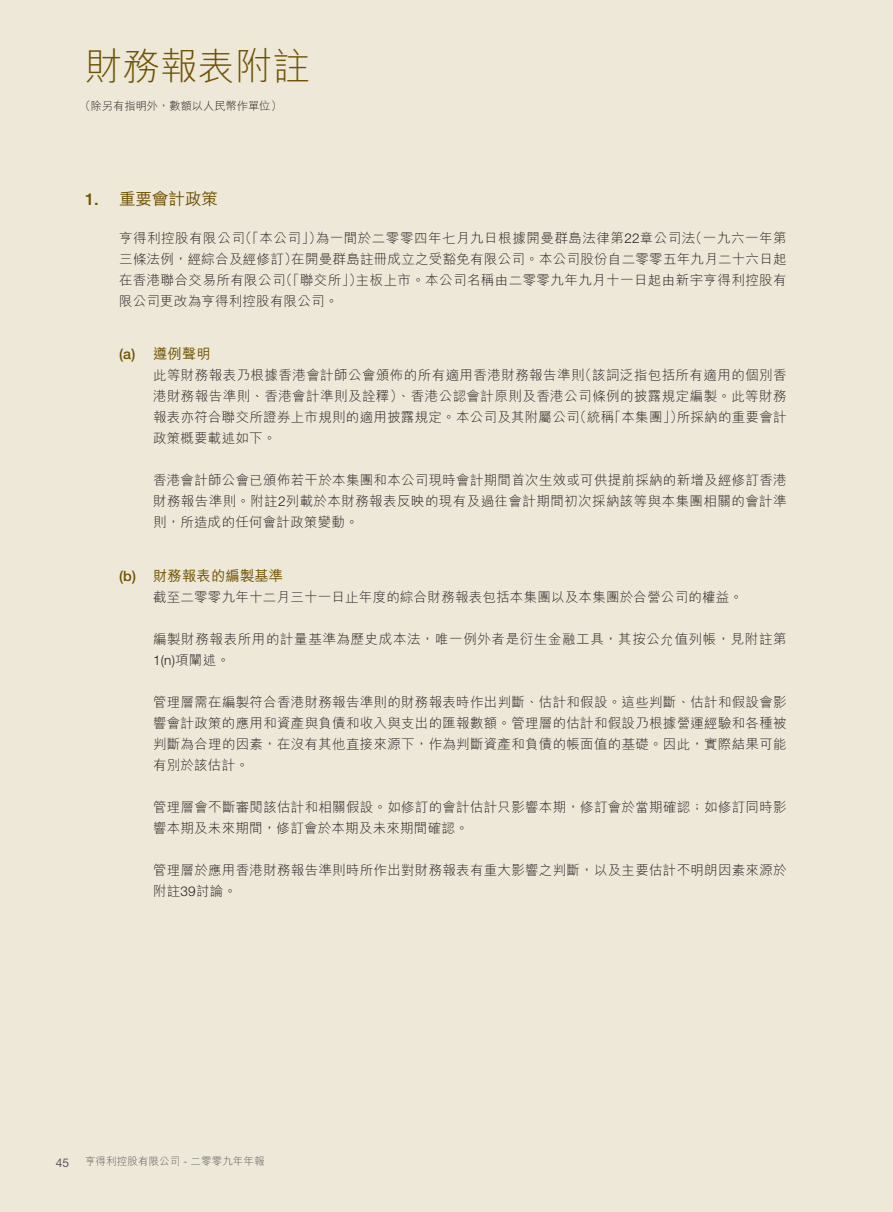
<style>
.page{position:relative;width:893px;height:1212px;background:#eee8d8}
.page>*{position:absolute;margin:0;border:0;box-sizing:border-box;transform-origin:0 0}
.t1{font:300 37.5px "M Hei HK";color:#6e5200}
.t2{font:500 16.5px "M Hei HK";color:#6e5200}
.t3{font:500 14.25px "M Hei HK";letter-spacing:.015em;color:#6e5200}
.t4{font:300 13.5px/21px "M Hei HK";letter-spacing:.02em;color:#231f20;text-align:justify}
.t5{font:300 13.5px/21px "M Hei HK";letter-spacing:.045em;color:#231f20}
.t6{font:12px "Helvetica Neue LT Std";color:#57585a}
.t7{font:300 11.25px "M Hei HK";color:#231f20}
.t8{font:300 10.5px "M Hei HK";letter-spacing:.01em;color:#57585a}
.s1{font-family:"Helvetica Neue LT Std"}
</style>
<div class="page">
<p class="t1" style="left:85px;top:40px;width:226px">財務報表附註</p>
<p class="t7" style="left:79px;top:98px;width:204px">（除另有指明外，數額以人民幣作單位）</p>
<p class="t2" style="left:85px;top:187px;width:135px"><span class="s1">1.</span> 重要會計政策</p>
<p class="t4" style="left:119px;top:227px;width:669px">亨得利控股有限公司（「本公司」）為一間於二零零四年七月九日根據開曼群島法律第<span class="s1">22</span>章公司法（一九六一年第三條法例，經綜合及經修訂）在開曼群島註冊成立之受豁免有限公司。本公司股份自二零零五年九月二十六日起在香港聯合交易所有限公司（「聯交所」）主板上市。本公司名稱由二零零九年九月十一日起由新宇亨得利控股有限公司更改為亨得利控股有限公司。</p>
<p class="t3" style="left:119px;top:343px;width:93px"><span class="s1">(a)</span> 遵例聲明</p>
<p class="t4" style="left:153px;top:364px;width:635px">此等財務報表乃根據香港會計師公會頒佈的所有適用香港財務報告準則（該詞泛指包括所有適用的個別香港財務報告準則、香港會計準則及詮釋）、香港公認會計原則及香港公司條例的披露規定編製。此等財務報表亦符合聯交所證券上市規則的適用披露規定。本公司及其附屬公司（統稱「本集團」）所採納的重要會計政策概要載述如下。</p>
<p class="t4" style="left:153px;top:469px;width:635px">香港會計師公會已頒佈若干於本集團和本公司現時會計期間首次生效或可供提前採納的新增及經修訂香港財務報告準則。附註<span class="s1">2</span>列載於本財務報表反映的現有及過往會計期間初次採納該等與本集團相關的會計準則，所造成的任何會計政策變動。</p>
<p class="t3" style="left:119px;top:565px;width:166px"><span class="s1">(b)</span> 財務報表的編製基準</p>
<p class="t4" style="left:153px;top:586px;width:591px">截至二零零九年十二月三十一日止年度的綜合財務報表包括本集團以及本集團於合營公司的權益。</p>
<p class="t5" style="left:153px;top:628px;width:635px">編製財務報表所用的計量基準為歷史成本法，唯一例外者是衍生金融工具，其按公允值列帳，見附註第<br><span class="s1">1(n)</span>項闡述。</p>
<p class="t4" style="left:153px;top:691px;width:635px">管理層需在編製符合香港財務報告準則的財務報表時作出判斷、估計和假設。這些判斷、估計和假設會影響會計政策的應用和資產與負債和收入與支出的匯報數額。管理層的估計和假設乃根據營運經驗和各種被判斷為合理的因素，在沒有其他直接來源下，作為判斷資產和負債的帳面值的基礎。因此，實際結果可能有別於該估計。</p>
<p class="t4" style="left:153px;top:796px;width:635px">管理層會不斷審閱該估計和相關假設。如修訂的會計估計只影響本期，修訂會於當期確認；如修訂同時影響本期及未來期間，修訂會於本期及未來期間確認。</p>
<p class="t4" style="left:153px;top:859px;width:635px">管理層於應用香港財務報告準則時所作出對財務報表有重大影響之判斷，以及主要估計不明朗因素來源於附註<span class="s1">39</span>討論。</p>
<p class="t6" style="left:56px;top:1155px;width:15px">45</p>
<p class="t8" style="left:85px;top:1154px;width:181px">亨得利控股有限公司 <span class="s1">-</span> 二零零九年年報</p>
</div>
